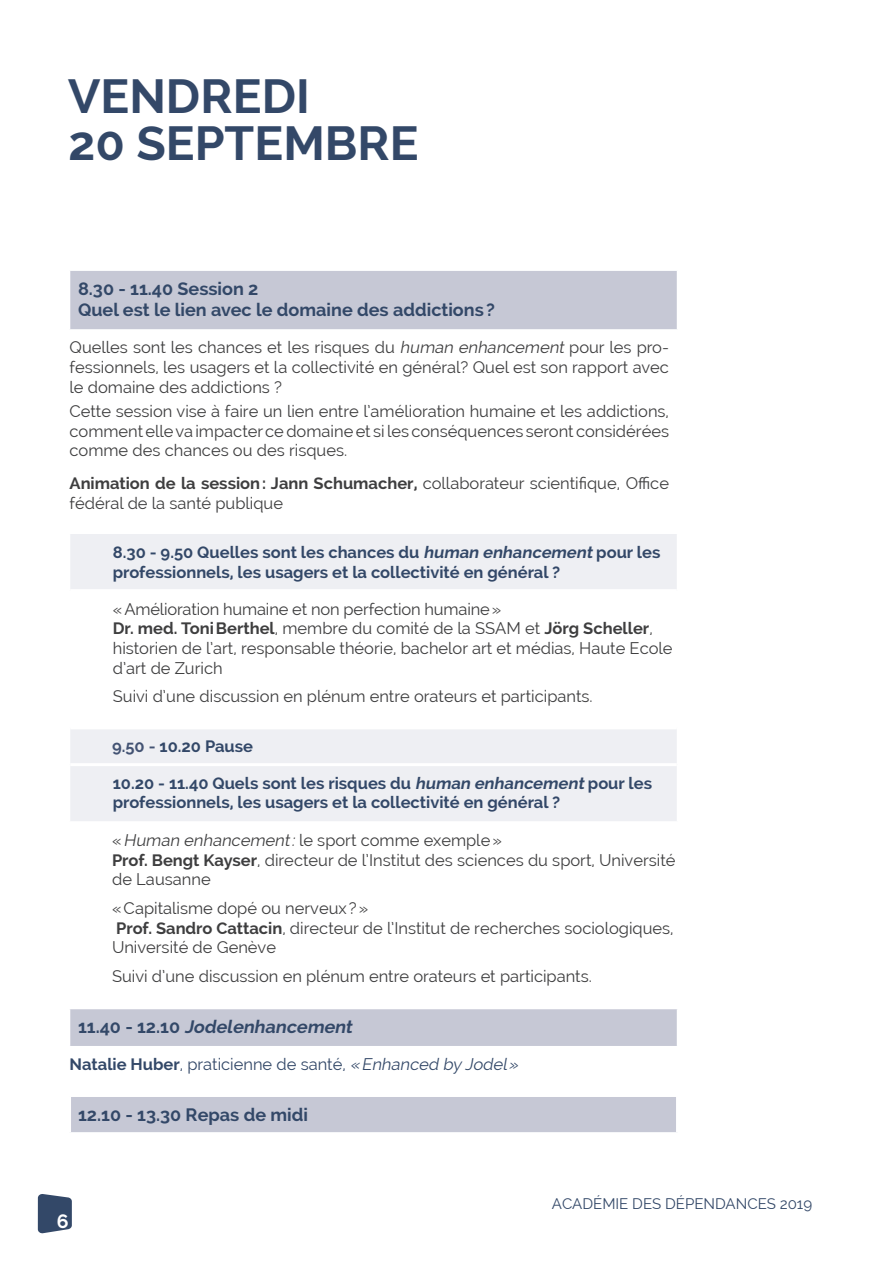
<style>
.page{position:relative;width:893px;height:1263px;background:#fff}
.page>*{position:absolute;margin:0;border:0;box-sizing:border-box;transform-origin:0 0}
.JOUR_ET_DATE{font:700 48px "Raleway";color:#334868}
.t1{font:700 19.5px "Raleway";color:#fff}
.HORAIRES_ET_TXT_BLEU{font:700 18px "Raleway";color:#334868}
.TEXTE_CONTENU{font:700 18px "Raleway";color:#334868}
.HORAIRES_ET_TXT_BLEU-2{font:italic 700 18px "Raleway";color:#334868}
.TEXTE_CONTENU-2{font:16.5px/19.8px "Raleway";color:#3e3e3f}
.HORAIRES_ET_TXT_BLEU-3{font:700 16.5px/19.8px "Raleway";color:#334868}
.HORAIRES_ET_TXT_BLEU-4{font:16.5px "Raleway";color:#3e3e3f}
.HORAIRES_ET_TXT_BLEU-5{font:16.5px "Raleway";color:#334868}
.TEXTE_CONTENU-3{font:700 16.5px "Raleway";color:#334868}
.t2{font:15px "Raleway";color:#334868}
.s1{font-style:italic}
.s2{font-weight:700}
.s3{color:#435373}
.s4{font-style:normal}
</style>
<div class="page">
<svg style="left:38px;top:1194px;width:34px;height:39px"></svg>
<svg style="left:70px;top:271px;width:607px;height:861px"></svg>
<svg style="left:70px;top:534px;width:607px;height:287px;fill:#eeeff3"></svg>
<hr style="left:70px;top:589px;width:607px;height:3px;background:#fff">
<hr style="left:70px;top:726px;width:607px;height:3px;background:#fff">
<hr style="left:70px;top:763px;width:607px;height:3px;background:#fff">
<hr style="left:69px;top:1006px;width:609px;height:3px;background:#fff">
<hr style="left:68px;top:1094px;width:611px;height:3px;background:#fff">
<hr style="left:68px;top:1097px;width:3px;height:35px;background:#fff">
<hr style="left:676px;top:1097px;width:3px;height:35px;background:#fff">
<p class="JOUR_ET_DATE" style="left:68px;top:69px;width:243px">VENDREDI</p>
<p class="JOUR_ET_DATE" style="left:68px;top:115px;width:352px">20 SEPTEMBRE</p>
<p class="HORAIRES_ET_TXT_BLEU" style="left:78px;top:278px;width:182px">8.30 - 11.40 Session 2</p>
<p class="TEXTE_CONTENU" style="left:78px;top:300px;width:418px">Quel est le lien avec le domaine des addictions?</p>
<p class="TEXTE_CONTENU-2" style="left:70px;top:337px;width:601px;text-align:justify">Quelles sont les chances et les risques du <span class="s1">human enhancement</span> pour les pro&shy;fessionnels, les usagers et la collectivité en général? Quel est son rapport avec le domaine des addictions ?</p>
<p class="TEXTE_CONTENU-2" style="left:70px;top:401px;width:601px;text-align:justify">Cette session vise à faire un lien entre l’amélioration humaine et les addictions, comment elle va impacter ce domaine et si les conséquences seront considérées comme des chances ou des risques.</p>
<p class="TEXTE_CONTENU-2" style="left:70px;top:473px;width:601px"><span class="s2">Animation de la session: Jann Schumacher,</span> collaborateur scientifique, Office fédéral de la santé publique</p>
<p class="HORAIRES_ET_TXT_BLEU-3" style="left:113px;top:542px;width:549px">8.30 - 9.50 Quelles sont les chances du <span class="s1">human enhancement</span> pour les professionnels, les usagers et la collectivité en général ?</p>
<p class="TEXTE_CONTENU-2" style="left:113px;top:599px;width:561px">«Amélioration humaine et non perfection humaine»<br><span class="s2">Dr. med. ToniBerthel</span>, membre du comité de la SSAM et <span class="s2">Jörg Scheller</span>, historien de l’art, responsable théorie, bachelor art et médias, Haute Ecole d’art de Zurich</p>
<p class="HORAIRES_ET_TXT_BLEU-4" style="left:113px;top:687px;width:481px">Suivi d’une discussion en plénum entre orateurs et participants.</p>
<p class="TEXTE_CONTENU-3" style="left:112px;top:737px;width:143px"><span class="s3">9.50 -</span> 10.20 Pause</p>
<p class="HORAIRES_ET_TXT_BLEU-3" style="left:113px;top:773px;width:541px">10.20 - 11.40 Quels sont les risques du <span class="s1">human enhancement</span> pour les professionnels, les usagers et la collectivité en général ?</p>
<p class="TEXTE_CONTENU-2" style="left:112px;top:830px;width:565px">«<span class="s1">Human enhancement:</span>le sport comme exemple»<br><span class="s2">Prof. Bengt Kayser</span>, directeur de l’Institut des sciences du sport, Université de Lausanne</p>
<p class="TEXTE_CONTENU-2" style="left:112px;top:898px;width:563px">«Capitalisme dopé ou nerveux?»<br><span class="s2">Prof. Sandro Cattacin</span>, directeur de l’Institut de recherches sociologiques,<br>Université de Genève</p>
<p class="HORAIRES_ET_TXT_BLEU-4" style="left:112px;top:966px;width:481px">Suivi d’une discussion en plénum entre orateurs et participants.</p>
<p class="HORAIRES_ET_TXT_BLEU-2" style="left:78px;top:1016px;width:279px"><span class="s4">1 1 . 4 0 - 1 2 . 1 0</span> Jodelenhancement</p>
<p class="HORAIRES_ET_TXT_BLEU-5" style="left:70px;top:1054px;width:453px"><span class="s2">Natalie Huber</span>, praticienne de santé, <span class="s1">«Enhanced by Jodel»</span></p>
<p class="HORAIRES_ET_TXT_BLEU" style="left:78px;top:1104px;width:232px">12.10 - 13.30 Repas de midi</p>
<p class="t1" style="left:57px;top:1210px;width:13px">6</p>
<p class="t2" style="left:552px;top:1195px;width:262px">ACADÉMIE DES DÉPENDANCES 2019</p>
</div>
